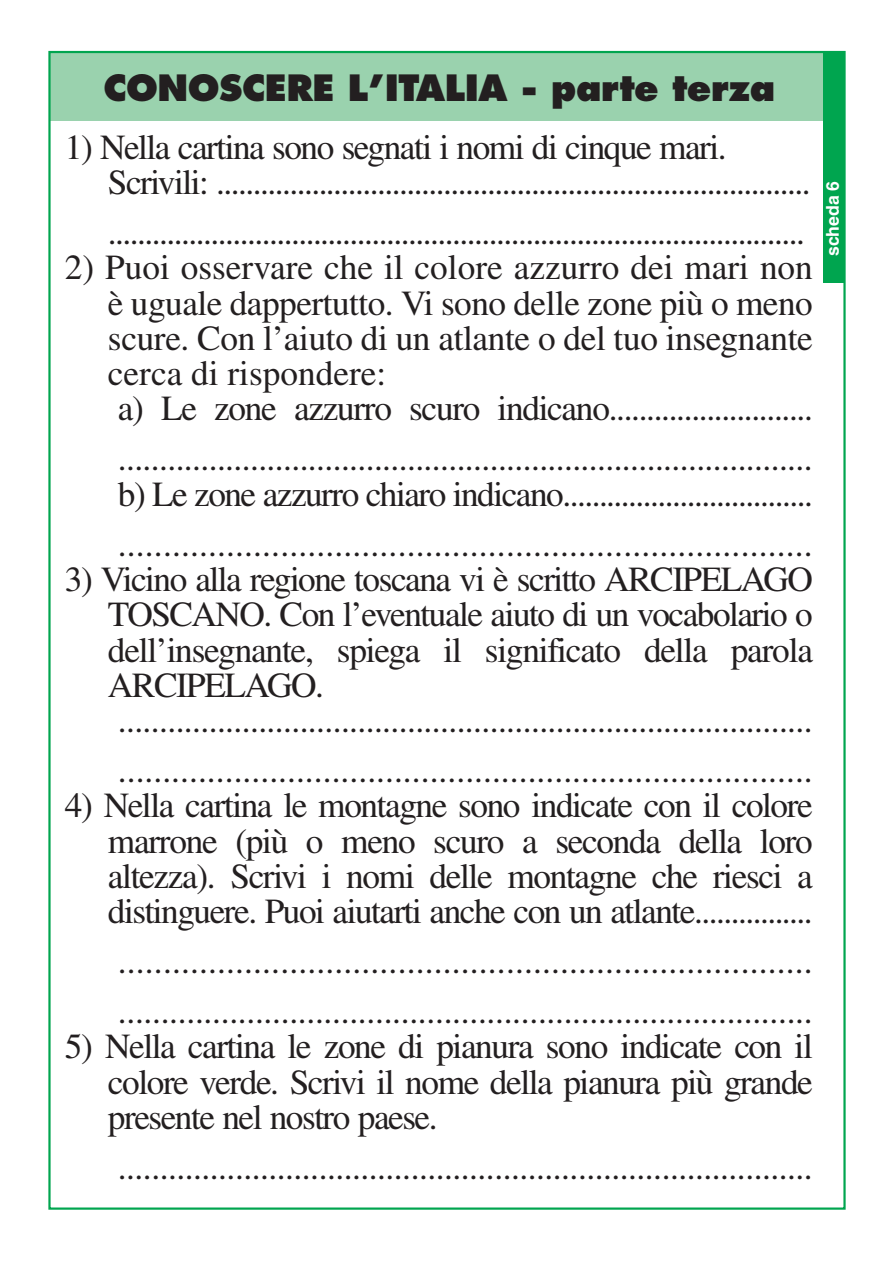
<style>
.page{position:relative;width:893px;height:1263px;background:#fff}
.page>*{position:absolute;margin:0;border:0;box-sizing:border-box;transform-origin:0 0}
.t1{font:35.25px/35.2px "Times";letter-spacing:-.04em;color:#231f20}
.t2{font:35.25px/35.2px "Times";letter-spacing:-.01em;color:#231f20}
.t3{font:800 35.25px "Futura";letter-spacing:-.015em;color:#231f20}
.t4{font:700 17.7px "Helvetica";color:#fff}
</style>
<div class="page">
<div style="left:49px;top:52px;width:795px;height:68px;background:#9ad2ae"></div>
<div style="left:823px;top:52px;width:21px;height:230px;background:#00a54f"></div>
<p class="t3" style="left:103px;top:72px;width:673px">CONOSCERE L’ITALIA - parte terza</p>
<p class="t1" style="left:108px;top:133px;width:704px;text-indent:-43px">1) Nella cartina sono segnati i nomi di cinque mari.<br>Scrivili: .................................................................................</p>
<p class="t1" style="left:108px;top:218px;width:698px">...............................................................................................</p>
<p class="t2" style="left:108px;top:253px;width:706px;text-indent:-43px">2) Puoi osservare che il colore azzurro dei mari non è uguale dappertutto. Vi sono delle zone più o meno scure. Con l’aiuto di un atlante o del tuo insegnante cerca di rispondere:<br>a) Le zone azzurro scuro indicano...........................</p>
<p class="t4" style="left:826px;top:256px;width:77px;rotate:-90deg">scheda 6</p>
<p class="t1" style="left:118px;top:444px;width:696px">.................................................................................... b) Le zone azzurro chiaro indicano..................................</p>
<p class="t1" style="left:118px;top:530px;width:696px">.............................................................................</p>
<p class="t1" style="left:108px;top:565px;width:706px;text-indent:-43px">3) Vicino alla regione toscana vi è scritto ARCIPELAGO TOSCANO. Con l’eventuale aiuto di un vocabolario o dell’insegnante, spiega il significato della parola ARCIPELAGO. ....................................................................................</p>
<p class="t1" style="left:118px;top:756px;width:696px">..............................................................................</p>
<p class="t1" style="left:108px;top:791px;width:706px;text-align:justify;text-indent:-43px">4) Nella cartina le montagne sono indicate con il colore marrone (più o meno scuro a seconda della loro altezza). Scrivi i nomi delle montagne che riesci a distinguere. Puoi aiutarti anche con un atlante................</p>
<p class="t1" style="left:118px;top:940px;width:696px;line-height:49.9px">............................................................................. .................................................................................</p>
<p class="t1" style="left:108px;top:1032px;width:706px;text-align:justify;text-indent:-43px">5) Nella cartina le zone di pianura sono indicate con il colore verde. Scrivi il nome della pianura più grande presente nel nostro paese.</p>
<p class="t1" style="left:118px;top:1153px;width:696px">...................................................................................</p>
</div>
